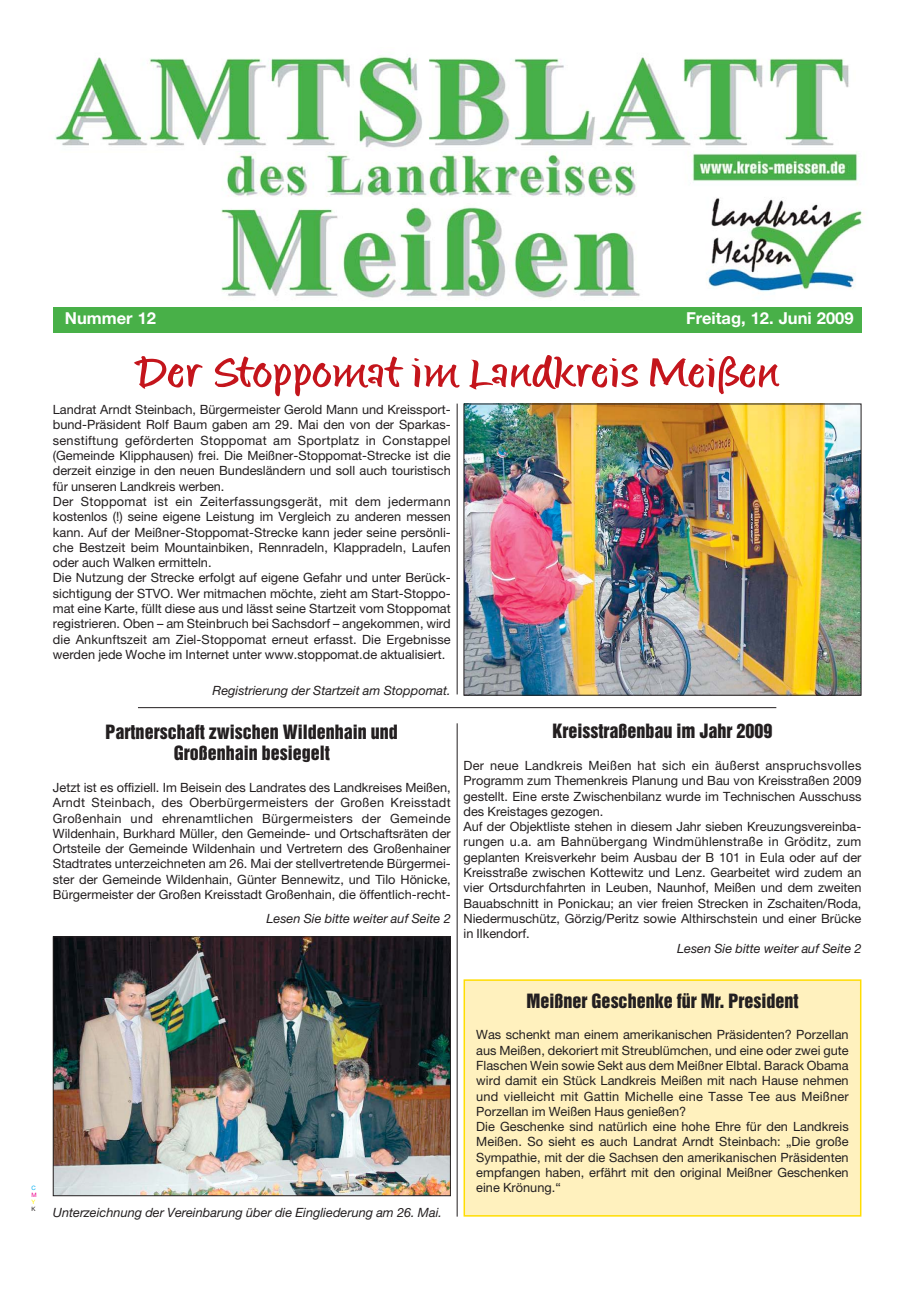
<style>
.page{position:relative;width:915px;height:1297px;background:#fff}
.page>*{position:absolute;margin:0;border:0;box-sizing:border-box;transform-origin:0 0}
.t1{font:39px "Matthia LT";color:#c4151c;scale:1.35 1}
.t2{font:18px/21.6px "Helvetica Inserat";color:#231f20;text-align:center}
.t3{font:700 16.5px "Helvetica Neue";color:#fff}
.t4{font:12.75px/15.3px "Helvetica Neue";color:#231f20}
.t5{font:italic 12.75px "Helvetica Neue";color:#231f20}
.t6{font:6px "Helvetica Neue";color:#00adef}
.t7{font:6px "Helvetica Neue";color:#ec008c}
.t8{font:6px "Helvetica Neue";color:#fff200}
.t9{font:6px "Helvetica Neue";color:#231f20}
</style>
<div class="page">
<div style="left:464px;top:980px;width:396px;height:236px;background:#fff1be"></div>
<div style="left:463px;top:979px;width:398px;height:237px;border:2px solid #fd0"></div>
<div style="left:53px;top:307px;width:808px;height:25px;background:#48b048"></div>
<img style="left:55px;top:55px;width:808px;height:245px">
<div style="left:34px;top:153px;width:160px;height:149px;background:#fff"></div>
<img style="left:465px;top:406px;width:394px;height:288px">
<div style="left:463px;top:404px;width:398px;height:292px;border:1px solid #231f20"></div>
<img style="left:55px;top:938px;width:393px;height:256px">
<div style="left:53px;top:936px;width:397px;height:260px;border:1px solid #231f20"></div>
<hr style="left:456px;top:404px;width:1px;height:290px;background:#231f20">
<hr style="left:456px;top:723px;width:1px;height:493px;background:#231f20">
<hr style="left:138px;top:707px;width:638px;height:1px;background:#231f20">
<p class="t6" style="left:31px;top:1185px;width:6px">C</p>
<p class="t7" style="left:31px;top:1193px;width:7px">M</p>
<p class="t8" style="left:31px;top:1200px;width:5px">Y</p>
<p class="t9" style="left:31px;top:1207px;width:6px">K</p>
<p class="t3" style="left:65px;top:312px;width:93px">Nummer 12</p>
<p class="t3" style="left:685px;top:312px;width:169px">Freitag, 12. Juni 2009</p>
<h1 class="t1" style="left:135px;top:356px;width:478px">Der Stoppomat im Landkreis Meißen</h1>
<p class="t4" style="left:53px;top:403px;width:399px">Landrat Arndt Steinbach, Bürgermeister Gerold Mann und Kreissport&shy;bund-Präsident Rolf Baum gaben am 29. Mai den von der Sparkas&shy;senstiftung geförderten Stoppomat am Sportplatz in Constappel (Gemeinde Klipphausen) frei. Die Meißner-Stoppomat-Strecke ist die derzeit einzige in den neuen Bundesländern und soll auch touristisch für unseren Landkreis werben.<br>Der Stoppomat ist ein Zeiterfassungsgerät, mit dem jedermann kostenlos (!) seine eigene Leistung im Vergleich zu anderen messen kann. Auf der Meißner-Stoppomat-Strecke kann jeder seine persönli&shy;che Bestzeit beim Mountainbiken, Rennradeln, Klappradeln, Laufen oder auch Walken ermitteln.<br>Die Nutzung der Strecke erfolgt auf eigene Gefahr und unter Berück&shy;sichtigung der STVO. Wer mitmachen möchte, zieht am Start-Stoppo&shy;mat eine Karte, füllt diese aus und lässt seine Startzeit vom Stoppomat registrieren. Oben – am Steinbruch bei Sachsdorf – angekommen, wird die Ankunftszeit am Ziel-Stoppomat erneut erfasst. Die Ergebnisse werden jede Woche im Internet unter www.stoppomat.de aktualisiert.</p>
<p class="t5" style="left:212px;top:686px;width:239px">Registrierung der Startzeit am Stoppomat.</p>
<h2 class="t2" style="left:106px;top:722px;width:294px">Partnerschaft zwischen Wildenhain und<br>Großenhain besiegelt</h2>
<p class="t4" style="left:53px;top:781px;width:399px;text-align:justify">Jetzt ist es offiziell. Im Beisein des Landrates des Landkreises Meißen, Arndt Steinbach, des Oberbürgermeisters der Großen Kreisstadt Großenhain und ehrenamtlichen Bürgermeisters der Gemeinde Wildenhain, Burkhard Müller, den Gemeinde- und Ortschaftsräten der Ortsteile der Gemeinde Wildenhain und Vertretern des Großenhainer Stadtrates unterzeichneten am 26. Mai der stellvertretende Bürgermei&shy;ster der Gemeinde Wildenhain, Günter Bennewitz, und Tilo Hönicke, Bürgermeister der Großen Kreisstadt Großenhain, die öffentlich-recht-</p>
<p class="t5" style="left:266px;top:914px;width:186px">Lesen Sie bitte weiter auf Seite 2</p>
<h2 class="t2" style="left:552px;top:721px;width:222px">Kreisstraßenbau im Jahr 2009</h2>
<p class="t4" style="left:463px;top:759px;width:399px">Der neue Landkreis Meißen hat sich ein äußerst anspruchsvolles Programm zum Themenkreis Planung und Bau von Kreisstraßen 2009 gestellt. Eine erste Zwischenbilanz wurde im Technischen Ausschuss des Kreistages gezogen.<br>Auf der Objektliste stehen in diesem Jahr sieben Kreuzungsvereinba&shy;rungen u.a. am Bahnübergang Windmühlenstraße in Gröditz, zum geplanten Kreisverkehr beim Ausbau der B 101 in Eula oder auf der Kreisstraße zwischen Kottewitz und Lenz. Gearbeitet wird zudem an vier Ortsdurchfahrten in Leuben, Naunhof, Meißen und dem zweiten Bauabschnitt in Ponickau; an vier freien Strecken in Zschaiten/Roda, Niedermuschütz, Görzig/Peritz sowie Althirschstein und einer Brücke in Ilkendorf.</p>
<p class="t5" style="left:677px;top:944px;width:186px">Lesen Sie bitte weiter auf Seite 2</p>
<p class="t5" style="left:53px;top:1207px;width:390px">Unterzeichnung der Vereinbarung über die Eingliederung am 26. Mai.</p>
<h2 class="t2" style="left:526px;top:991px;width:273px">Meißner Geschenke für Mr. President</h2>
<p class="t4" style="left:476px;top:1028px;width:374px">Was schenkt man einem amerikanischen Präsidenten? Porzellan aus Meißen, dekoriert mit Streublümchen, und eine oder zwei gute Flaschen Wein sowie Sekt aus dem Meißner Elbtal. Barack Obama wird damit ein Stück Landkreis Meißen mit nach Hause nehmen und vielleicht mit Gattin Michelle eine Tasse Tee aus Meißner Porzellan im Weißen Haus genießen?<br>Die Geschenke sind natürlich eine hohe Ehre für den Landkreis Meißen. So sieht es auch Landrat Arndt Steinbach: „Die große Sympathie, mit der die Sachsen den amerikanischen Präsidenten empfangen haben, erfährt mit den original Meißner Geschenken eine Krönung.“</p>
</div>
